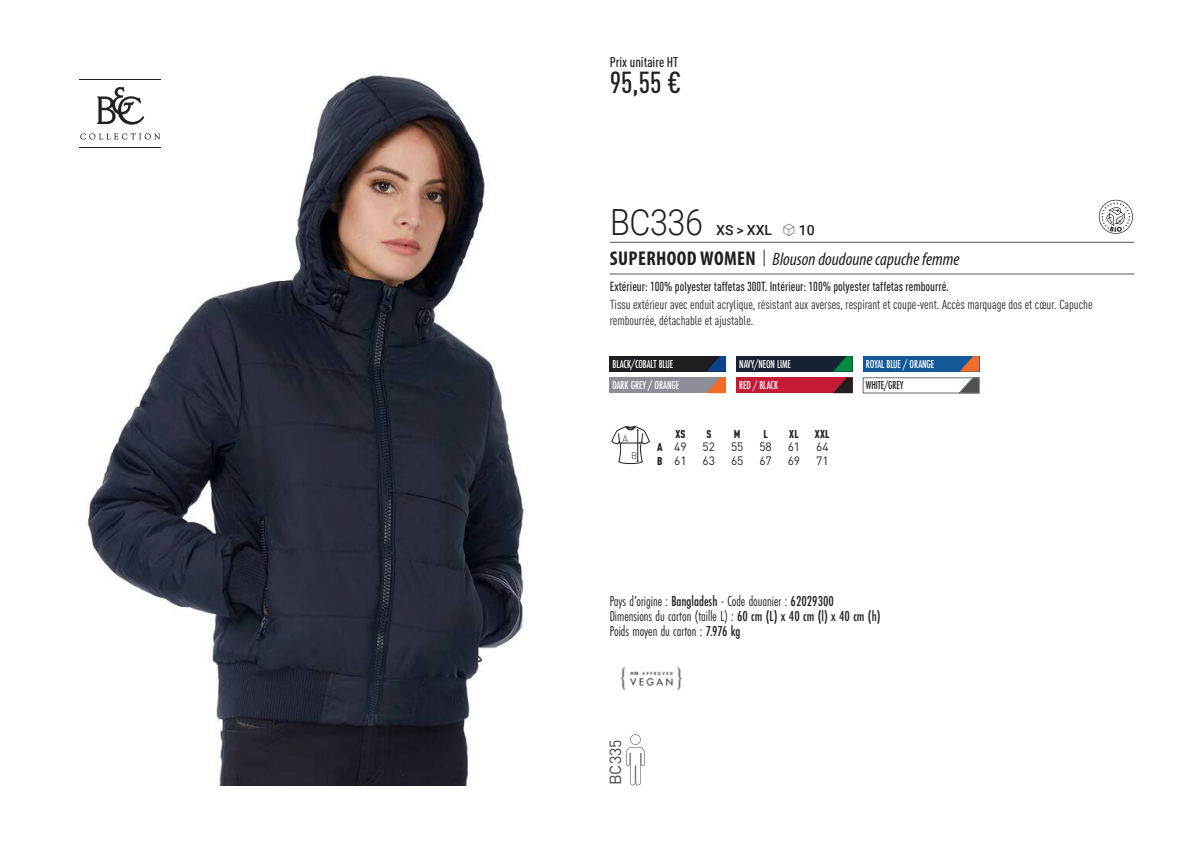
<style>
.page{position:relative;width:1191px;height:842px;background:#fff}
.page>*{position:absolute;margin:0;border:0;box-sizing:border-box;transform-origin:0 0}
.t1{font:300 36px "Roboto";letter-spacing:-.015em;color:#231f20;scale:.9 1}
.t2{font:500 condensed 30px "DIN Pro";color:#231f20}
.t3{font:italic 18px "Myriad Variable Concept";color:#231f20}
.t4{font:16px "DIN Pro";color:#43444c}
.t5{font:15px "Futura PT Cond";color:#231f20;scale:.95 1}
.t6{font:500 condensed 14px "DIN Pro";color:#231f20}
.t7{font:500 14px "Roboto";letter-spacing:.005em;color:#231f20}
.t8{font:condensed 13px/16px "DIN Pro";color:#231f20}
.grammage_2020{font:500 condensed 13px "DIN Pro";color:#231f20;scale:.95 1}
.Coloris_nuancier_bla{font:500 12px "Futura PT Cond";letter-spacing:-.01em;color:#fff;scale:.9 1}
._88_tailles_tab_maig{font:12px "DIN Pro";color:#231f20}
.Coloris_nuancier{font:500 12px "Futura PT Cond";letter-spacing:-.01em;color:#231f20;scale:.9 1}
._88_tailles_tab_maig-2{font:900 condensed 11.2px "DIN Pro";letter-spacing:.02em;color:#231f20;scale:.95 1}
.t9{font:300 9.2px "DIN";color:#231f20}
.s1{font-family:"Linotype Shapeshifter";font-weight:400;font-size:16px}
.s2{font-family:"Myriad Pro";font-weight:700;font-style:normal;font-stretch:condensed;font-size:20px}
.s3{font-family:"Roboto Condensed";font-weight:300;font-style:normal;font-size:20px}
.s4{font-weight:900;font-stretch:condensed;font-size:11.2px}
.s5{font-weight:500}
</style>
<div class="page">
<img style="left:87px;top:75px;width:439px;height:710px">
<hr style="left:79px;top:79px;width:82px;height:1px;background:#231f20">
<hr style="left:79px;top:147px;width:82px;height:1px;background:#231f20">
<svg style="left:80px;top:133px;width:80px;height:7px"></svg>
<svg style="left:97px;top:87px;width:47px;height:38px"></svg>
<div style="left:609px;top:356px;width:117px;height:16px;background:#1e1e22"></div>
<svg style="left:706px;top:356px;width:20px;height:16px"></svg>
<div style="left:609px;top:378px;width:117px;height:15px;background:#8c8f97"></div>
<svg style="left:706px;top:378px;width:20px;height:15px"></svg>
<div style="left:736px;top:356px;width:116px;height:16px;background:#172231"></div>
<svg style="left:833px;top:356px;width:19px;height:16px"></svg>
<div style="left:736px;top:378px;width:116px;height:15px;background:#c51a35"></div>
<svg style="left:833px;top:378px;width:19px;height:15px"></svg>
<div style="left:863px;top:356px;width:116px;height:16px;background:#145897"></div>
<svg style="left:958px;top:356px;width:21px;height:37px"></svg>
<svg style="left:626px;top:734px;width:18px;height:51px"></svg>
<svg style="left:1098px;top:200px;width:34px;height:34px"></svg>
<svg style="left:611px;top:426px;width:38px;height:38px"></svg>
<img style="left:620px;top:667px;width:62px;height:24px">
<hr style="left:609px;top:242px;width:525px;height:1px;background:#57585a">
<hr style="left:609px;top:274px;width:525px;height:1px;background:#57585a">
<p class="t6" style="left:609px;top:51px;width:70px">Prix unitaire HT</p>
<p class="t2" style="left:609px;top:60px;width:73px">95,55 €</p>
<p class="t1" style="left:610px;top:197px;width:105px">BC336</p>
<p class="t7" style="left:716px;top:220px;width:100px">XS &gt; XXL <span class="s1">S</span> 10</p>
<p class="t3" style="left:610px;top:249px;width:351px"><span class="s2">SUPERHOOD WOMEN</span> <span class="s3">|</span> Blouson doudoune capuche femme</p>
<p class="grammage_2020" style="left:609px;top:277px;width:359px">Extérieur: 100% polyester taffetas 300T. Intérieur: 100% polyester taffetas rembourré.</p>
<p class="t8" style="left:609px;top:296px;width:484px">Tissu extérieur avec enduit acrylique, résistant aux averses, respirant et coupe-vent. Accès marquage dos et cœur. Capuche rembourrée, détachable et ajustable.</p>
<p class="Coloris_nuancier_bla" style="left:612px;top:357px;width:69px">BLACK/COBALT BLUE</p>
<p class="Coloris_nuancier_bla" style="left:612px;top:378px;width:76px">DARK GREY / ORANGE</p>
<p class="Coloris_nuancier_bla" style="left:739px;top:357px;width:59px">NAVY/NEON LIME</p>
<p class="Coloris_nuancier_bla" style="left:739px;top:378px;width:45px">RED / BLACK</p>
<p class="t9" style="left:622px;top:433px;width:7px">A</p>
<p class="t9" style="left:631px;top:450px;width:8px">B</p>
<p class="_88_tailles_tab_maig-2" style="left:675px;top:425px;width:12px">XS</p>
<p class="_88_tailles_tab_maig-2" style="left:706px;top:425px;width:7px">S</p>
<p class="_88_tailles_tab_maig-2" style="left:734px;top:425px;width:8px">M</p>
<p class="_88_tailles_tab_maig-2" style="left:763px;top:425px;width:6px">L</p>
<p class="_88_tailles_tab_maig-2" style="left:789px;top:425px;width:12px">XL</p>
<p class="_88_tailles_tab_maig-2" style="left:815px;top:425px;width:17px">XXL</p>
<p class="_88_tailles_tab_maig" style="left:657px;top:437px;width:31px"><span class="s4">A</span> 49</p>
<p class="_88_tailles_tab_maig" style="left:702px;top:437px;width:14px">52</p>
<p class="_88_tailles_tab_maig" style="left:731px;top:437px;width:14px">55</p>
<p class="_88_tailles_tab_maig" style="left:759px;top:437px;width:14px">58</p>
<p class="_88_tailles_tab_maig" style="left:787px;top:437px;width:14px">61</p>
<p class="_88_tailles_tab_maig" style="left:816px;top:437px;width:14px">64</p>
<p class="_88_tailles_tab_maig" style="left:657px;top:451px;width:31px"><span class="s4">B</span> 61</p>
<p class="_88_tailles_tab_maig" style="left:702px;top:451px;width:14px">63</p>
<p class="_88_tailles_tab_maig" style="left:731px;top:451px;width:14px">65</p>
<p class="_88_tailles_tab_maig" style="left:759px;top:451px;width:14px">67</p>
<p class="_88_tailles_tab_maig" style="left:787px;top:451px;width:14px">69</p>
<p class="_88_tailles_tab_maig" style="left:816px;top:451px;width:14px">71</p>
<p class="Coloris_nuancier_bla" style="left:866px;top:357px;width:78px">ROYAL BLUE / ORANGE</p>
<p class="Coloris_nuancier" style="left:866px;top:378px;width:43px">WHITE/GREY</p>
<p class="t5" style="left:609px;top:592px;width:237px">Pays d’origine : <span class="s5">Bangladesh</span> - Code douanier : <span class="s5">62029300</span></p>
<p class="t5" style="left:609px;top:607px;width:287px">Dimensions du carton (taille L) : <span class="s5">60 cm (L) x 40 cm (l) x 40 cm (h)</span></p>
<p class="t5" style="left:609px;top:622px;width:139px">Poids moyen du carton : <span class="s5">7.976 kg</span></p>
<p class="t4" style="left:602px;top:785px;width:47px;rotate:-90deg">BC335</p>
</div>
